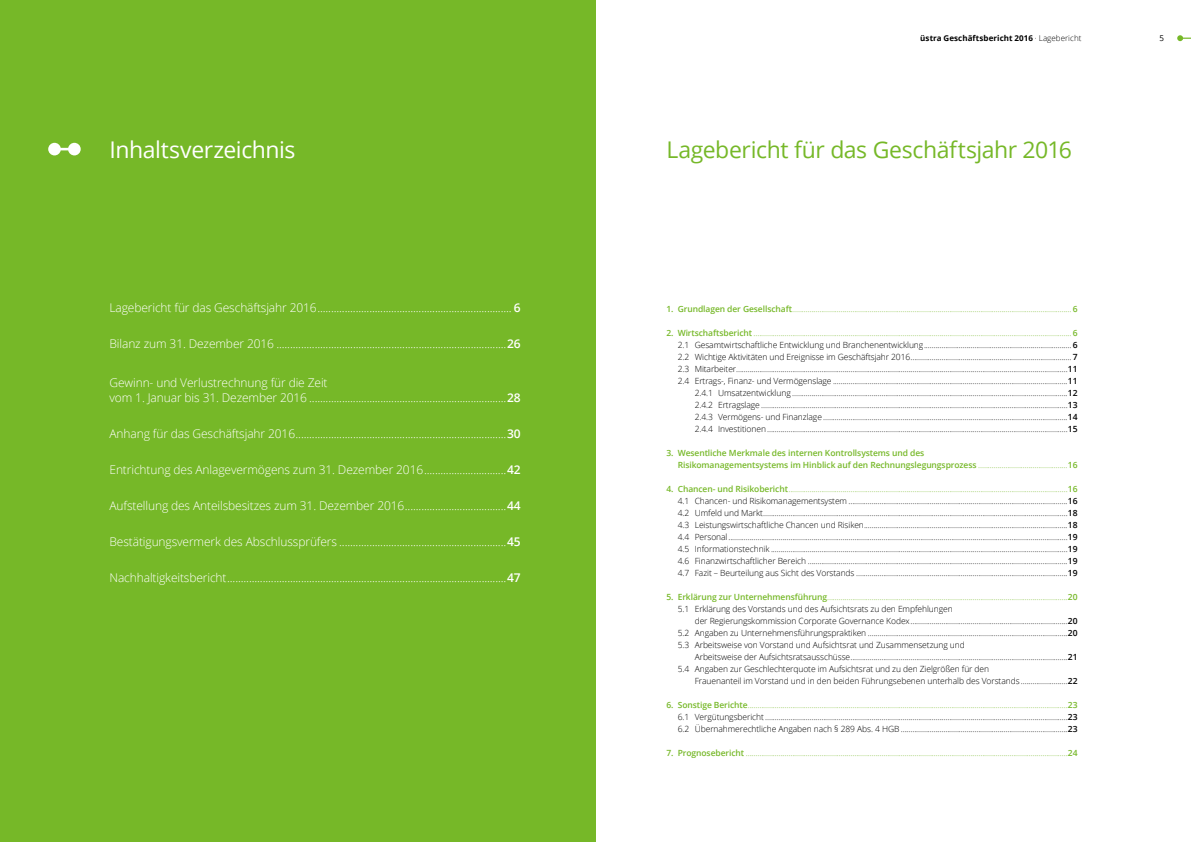
<style>
.page{position:relative;width:1191px;height:842px;background:#fff}
.page>*{position:absolute;margin:0;border:0;box-sizing:border-box;transform-origin:0 0}
.t1{font:23px "Open Sans";letter-spacing:-.015em;color:#76b828}
.t2{font:23px "Open Sans";letter-spacing:-.02em;color:#fff}
.t3{font:300 12px/15px "Open Sans";letter-spacing:-.01em;color:#fff}
.t4{font:300 8.5px/12px "Open Sans";letter-spacing:-.01em;color:#000;text-align:justify}
.t5{font:300 8.5px/12px "Open Sans";letter-spacing:-.01em;color:#76b828}
.t6{font:600 8.5px/12px "Open Sans";letter-spacing:-.01em;color:#76b828}
.t7{font:700 8px "Open Sans";letter-spacing:.01em;color:#000}
.t8{font:8px "Open Sans";color:#000}
.s1{font-weight:300}
.s2{font-weight:600}
.s3{font-weight:600;color:#76b828}
.s4{color:#76b828}
.s5{color:#000}
</style>
<div class="page">
<svg style="left:1177px;top:35px;width:14px;height:6px"></svg>
<div style="left:0;top:0;width:595px;height:842px;background:#76b828"></div>
<svg style="left:48px;top:143px;width:33px;height:12px"></svg>
<p class="t7" style="left:920px;top:33px;width:163px">üstra Geschäftsbericht 2016 <span class="s1">· Lagebericht</span></p>
<p class="t8" style="left:1159px;top:33px;width:6px">5</p>
<h1 class="t2" style="left:109px;top:134px;width:187px">Inhaltsverzeichnis</h1>
<h1 class="t1" style="left:666px;top:134px;width:407px">Lagebericht für das Geschäftsjahr 2016</h1>
<h2 class="t3" style="left:109px;top:299px;width:413px">Lagebericht für das Geschäftsjahr 2016....................................................................... <span class="s2">6</span></h2>
<h2 class="t3" style="left:109px;top:335px;width:413px">Bilanz zum 31. Dezember 2016 ....................................................................................<span class="s2">26</span></h2>
<h2 class="t3" style="left:109px;top:374px;width:413px">Gewinn- und Verlustrechnung für die Zeit<br>vom 1. Januar bis 31. Dezember 2016 ........................................................................<span class="s2">28</span></h2>
<h2 class="t3" style="left:109px;top:425px;width:413px">Anhang für das Geschäftsjahr 2016.............................................................................<span class="s2">30</span></h2>
<h2 class="t3" style="left:109px;top:461px;width:413px">Entrichtung des Anlagevermögens zum 31. Dezember 2016..............................<span class="s2">42</span></h2>
<h2 class="t3" style="left:109px;top:497px;width:413px">Aufstellung des Anteilsbesitzes zum 31. Dezember 2016.....................................<span class="s2">44</span></h2>
<h2 class="t3" style="left:109px;top:533px;width:413px">Bestätigungsvermerk des Abschlussprüfers .............................................................<span class="s2">45</span></h2>
<h2 class="t3" style="left:110px;top:569px;width:413px">Nachhaltigkeitsbericht......................................................................................................<span class="s2">47</span></h2>
<p class="t5" style="left:666px;top:303px;width:413px"><span class="s2">1. Grundlagen der Gesellschaft</span>................................................................................................................................................<span class="s2">6</span></p>
<p class="t4" style="left:666px;top:327px;width:413px;text-align:right"><span class="s3">2. Wirtschaftsbericht</span> <span class="s4">....................................................................................................................................................................</span><span class="s3">6<br></span>2.1 Gesamtwirtschaftliche Entwicklung und Branchenentwicklung............................................................................ <span class="s2">6<br></span>2.2 Wichtige Aktivitäten und Ereignisse im Geschäftsjahr 2016................................................................................... <span class="s2">7<br></span>2.3 Mitarbeiter...........................................................................................................................................................................<span class="s2">11<br></span>2.4 Ertrags-, Finanz- und Vermögenslage .........................................................................................................................<span class="s2">11<br></span>2.4.1 Umsatzentwicklung ..............................................................................................................................................<span class="s2">12<br></span>2.4.2 Ertragslage ..............................................................................................................................................................<span class="s2">13<br></span>2.4.3 Vermögens- und Finanzlage ..............................................................................................................................<span class="s2">14<br></span>2.4.4 Investitionen...........................................................................................................................................................<span class="s2">15</span></p>
<p class="t6" style="left:677px;top:447px;width:401px;text-indent:-11px">3. Wesentliche Merkmale des internen Kontrollsystems und des<br>Risikomanagementsystems im Hinblick auf den Rechnungslegungsprozess <span class="s1">..............................................</span>16</p>
<p class="t4" style="left:677px;top:483px;width:401px;text-indent:-11px"><span class="s3">4. Chancen- und Risikobericht</span><span class="s4">................................................................................................................................................</span><span class="s3">16<br></span>4.1 Chancen- und Risikomanagementsystem .................................................................................................................<span class="s2">16<br></span>4.2 Umfeld und Markt.............................................................................................................................................................<span class="s2">18<br></span>4.3 Leistungswirtschaftliche Chancen und Risiken.........................................................................................................<span class="s2">18<br></span>4.4 Personal...............................................................................................................................................................................<span class="s2">19<br></span>4.5 Informationstechnik .........................................................................................................................................................<span class="s2">19<br></span>4.6 Finanzwirtschaftlicher Bereich ......................................................................................................................................<span class="s2">19<br></span>4.7 Fazit – Beurteilung aus Sicht des Vorstands .............................................................................................................<span class="s2">19</span></p>
<p class="t5" style="left:677px;top:591px;width:401px;text-indent:-11px"><span class="s2">5. Erklärung zur Unternehmensführung</span>............................................................................................................................<span class="s2">20<br></span><span class="s5">5.1 Erklärung des Vorstands und des Aufsichtsrats zu den Empfehlungen</span></p>
<p class="t4" style="left:677px;top:615px;width:401px;text-indent:17px">der Regierungskommission Corporate Governance Kodex.................................................................................<span class="s2">20<br></span>5.2 Angaben zu Unternehmensführungspraktiken .......................................................................................................<span class="s2">20<br></span>5.3 Arbeitsweise von Vorstand und Aufsichtsrat und Zusammensetzung und</p>
<p class="t4" style="left:677px;top:651px;width:401px;text-indent:17px">Arbeitsweise der Aufsichtsratsausschüsse................................................................................................................<span class="s2">21<br></span>5.4 Angaben zur Geschlechterquote im Aufsichtsrat und zu den Zielgrößen für den</p>
<p class="t4" style="left:695px;top:675px;width:384px">Frauenanteil im Vorstand und in den beiden Führungsebenen unterhalb des Vorstands ........................<span class="s2">22</span></p>
<p class="t4" style="left:677px;top:699px;width:401px;text-indent:-11px"><span class="s3">6. Sonstige Berichte</span><span class="s4">.....................................................................................................................................................................</span><span class="s3">23<br></span>6.1 Vergütungsbericht ............................................................................................................................................................<span class="s2">23<br></span>6.2 Übernahmerechtliche Angaben nach § 289 Abs. 4 HGB ......................................................................................<span class="s2">23</span></p>
<p class="t5" style="left:666px;top:747px;width:413px"><span class="s2">7. Prognosebericht</span> ......................................................................................................................................................................<span class="s2">24</span></p>
</div>
